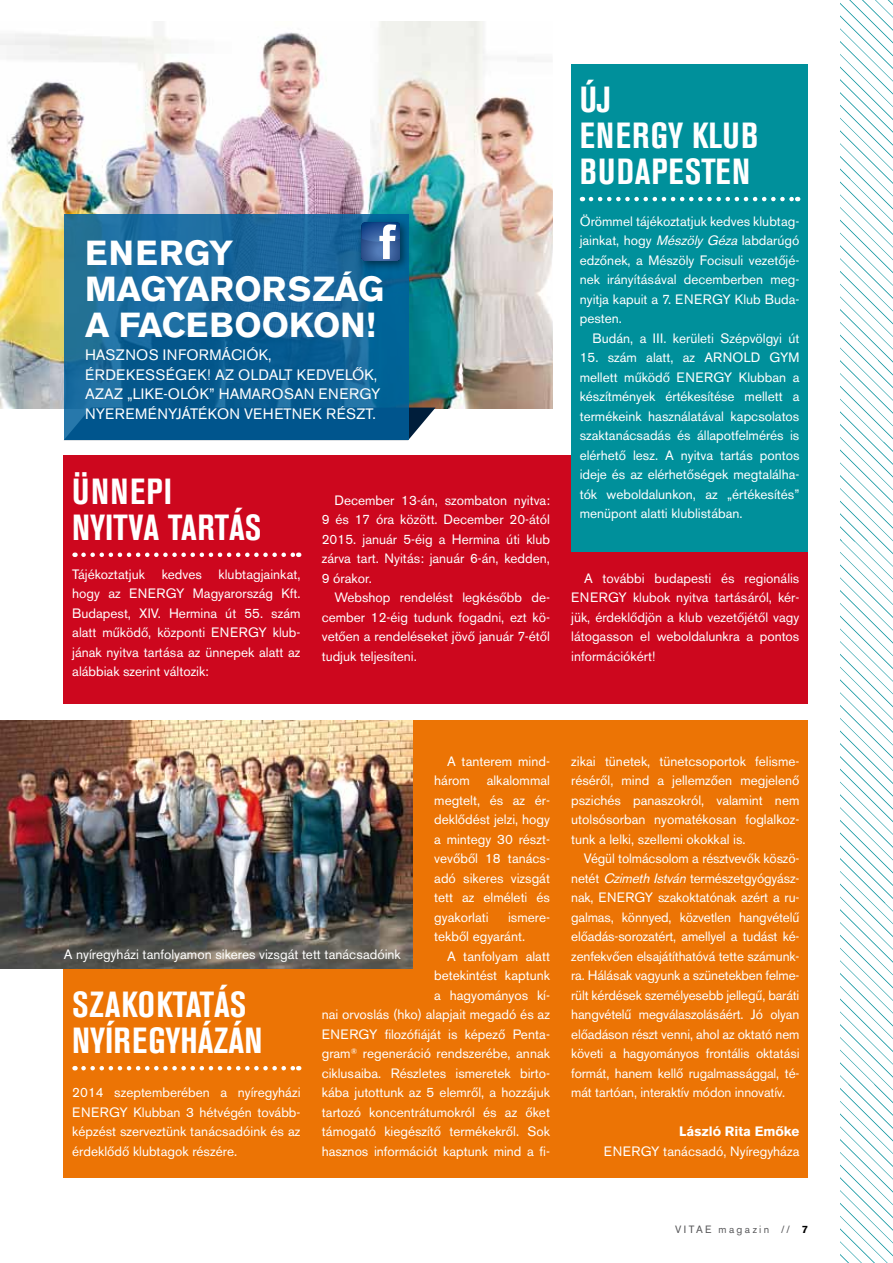
<style>
.page{position:relative;width:893px;height:1263px;background:#fff}
.page>*{position:absolute;margin:0;border:0;box-sizing:border-box;transform-origin:0 0}
.t1{font:700 condensed 36px/36px "Akzidenz Grotesk BE";color:#fff}
.t2{font:700 condensed 36px/36px "Akzidenz Grotesk BE";letter-spacing:.02em;color:#fff;text-align:right}
.t3{font:700 34.5px/36px "Akzidenz Grotesk BECE";letter-spacing:.02em;color:#fff}
.t4{font:15px/19.5px "Akzidenz Grotesk BECE";letter-spacing:.02em;color:#fff}
.t5{font:13.5px/19.5px "Akzidenz Grotesk BECE";color:#fff;text-align:justify}
.t6{font:700 13.5px "Akzidenz Grotesk BECE";color:#fff}
.t7{font:10.5px "Akzidenz Grotesk BECE";color:#58585a}
.t8{font:700 10.5px "Akzidenz Grotesk BECE";color:#000}
.s1{font-style:italic}
</style>
<div class="page">
<img style="left:840px;top:0;width:53px;height:1263px">
<div style="left:64px;top:455px;width:744px;height:248px;background:#cd071e"></div>
<svg style="left:83px;top:552px;width:216px;height:5px"></svg>
<div style="left:64px;top:721px;width:744px;height:457px;background:#ec7405"></div>
<svg style="left:83px;top:1066px;width:216px;height:4px"></svg>
<img style="left:0;top:21px;width:553px;height:387px">
<svg style="left:408px;top:408px;width:28px;height:32px"></svg>
<svg style="left:64px;top:215px;width:344px;height:225px;background:#116397"></svg>
<img style="left:0;top:721px;width:413px;height:248px">
<img style="left:0;top:21px;width:1px;height:375px">
<div style="left:571px;top:64px;width:237px;height:487px;background:#00909b"></div>
<svg style="left:591px;top:197px;width:207px;height:4px"></svg>
<div style="left:356px;top:217px;width:55px;height:55px;background:#000;opacity:.5"></div>
<svg style="left:362px;top:222px;width:38px;height:38px"></svg>
<h2 class="t3" style="left:85px;top:235px;width:150px">ENERGY<br>MAGYARORSZÁG<br>A FACE</h2>
<h2 class="t3" style="left:209px;top:307px;width:52px">BOOKON</h2>
<h2 class="t3" style="left:365px;top:307px;width:12px">!</h2>
<p class="t4" style="left:85px;top:346px;width:294px">Hasznos információk, érdekességek! Az oldalt kedvelők, azaz „like-oló k” hamarosan ENERGY nyereményjátékon vehetnek részt.</p>
<h1 class="t1" style="left:72px;top:474px;width:190px">ÜNNEPI<br>NYITVA TARTÁS</h1>
<p class="t5" style="left:72px;top:564px;width:230px">Tájékoztatjuk kedves klubtagjainkat, hogy az ENERGY</p>
<p class="t5" style="left:72px;top:584px;width:230px;text-indent:121px">Magyarország Kft.<br>Budapest, XIV. Hermina út 55. szám alatt működő, központi ENERGY</p>
<p class="t5" style="left:72px;top:623px;width:230px;text-indent:201px">klub&shy;jának nyitva tartása az ünnepek alatt az alábbiak szerint változik:</p>
<p class="t5" style="left:322px;top:490px;width:230px;text-indent:13px">December 13-án, szombaton nyitva:<br>9 és 17 óra között. December 20-ától 2015. január 5-éig a Hermina úti klub zárva tart. Nyitás: január 6-án, kedden, 9 órakor.</p>
<p class="t5" style="left:322px;top:588px;width:230px;text-indent:13px">Webshop rendelést legkésőbb de&shy;cember 12-éig tudunk fogadni, ezt kö&shy;vetően a rendeléseket jövő január 7-étől tudjuk teljesíteni.</p>
<h1 class="t1" style="left:580px;top:82px;width:33px">ÚJ<br>ENERGY</h1>
<h1 class="t2" style="left:580px;top:118px;width:180px">KLUB<br>BUDAPESTEN</h1>
<p class="t5" style="left:580px;top:212px;width:221px">Örömmel tájékoztatjuk kedves klubtag&shy;jainkat, hogy <span class="s1">MészölyGéza</span> labdarúgó edzőnek, a Mészöly Focisuli vezetőjé&shy;nek irányításával decemberben meg&shy;nyitja kapuit a 7. ENERGY</p>
<p class="t5" style="left:735px;top:290px;width:66px">Klub Buda-</p>
<p class="t5" style="left:592px;top:309px;width:208px;text-indent:-13px">pesten.<br>Budán, a III . kerületi Szépvölgyi út</p>
<p class="t5" style="left:580px;top:348px;width:144px">15. szám alatt, az ARNOLD</p>
<p class="t5" style="left:770px;top:348px;width:11px">GYM</p>
<p class="t5" style="left:580px;top:367px;width:107px">mellett működő ENERGY</p>
<p class="t5" style="left:580px;top:367px;width:221px;text-indent:159px">Klubban a készítmények értékesítése mellett a termékeink használatával kapcsolatos szaktanácsadás és állapotfelmérés is elérhető lesz. A nyitva tartás pontos ideje és az elérhetőségek megtalálha&shy;tók weboldalunkon, az „értékesítés” menüpont alatti klublistában.</p>
<p class="t5" style="left:584px;top:568px;width:217px">A további budapesti és regionális</p>
<p class="t5" style="left:571px;top:588px;width:11px">ENERGY</p>
<p class="t5" style="left:571px;top:588px;width:230px;text-indent:62px">klubok nyitva tartásáról, kér&shy;jük, érdeklődjön a klub vezetőjétől vagy látogasson el weboldalunkra a pontos információkért!</p>
<p class="t5" style="left:434px;top:752px;width:117px;text-indent:13px">A tanterem mind&shy;három alkalommal megtelt, és az ér&shy;deklődést jelzi, hogy a mintegy 30 részt&shy;vevőből 18 tanács&shy;adó sikeres vizsgát tett az elméleti és gyakorlati</p>
<p class="t5" style="left:434px;top:908px;width:117px;text-indent:74px">ismere&shy;tekből egyaránt.</p>
<p class="t5" style="left:447px;top:947px;width:104px">A tanfolyam alatt</p>
<p class="t5" style="left:434px;top:966px;width:117px">betekintést kaptunk</p>
<p class="t5" style="left:434px;top:985px;width:117px">a hagyományos kí-</p>
<p class="t5" style="left:322px;top:1005px;width:230px">nai orvoslás (hko) alapjait megadó és az</p>
<p class="t5" style="left:322px;top:1024px;width:11px">ENERGY</p>
<p class="t5" style="left:64px;top:945px;width:339px">A nyíregyházi tanfolyamon sikeres vizsgát tett tanácsadóink</p>
<h1 class="t1" style="left:72px;top:987px;width:192px">SZAKOKTATÁS<br>NYÍREGYHÁZÁN</h1>
<p class="t5" style="left:72px;top:1083px;width:230px">2014 szeptemberében a nyíregyházi<br>ENERGY</p>
<p class="t5" style="left:322px;top:1024px;width:230px;text-indent:63px">filozófiáját is képező Penta&shy;gram<sup>®</sup> regeneráció rendszerébe, annak ciklusaiba. Részletes ismeretek birto&shy;kába jutottunk az 5 elemről, a hozzájuk tartozó koncentrátumokról és az őket támogató kiegészítő termékekről. Sok hasznos információt kaptunk mind a fi-</p>
<p class="t5" style="left:72px;top:1103px;width:230px;text-indent:61px">Klubban 3 hétvégén tovább&shy;képzést szerveztünk tanácsadóink és az érdeklődő klubtagok részére.</p>
<p class="t5" style="left:571px;top:752px;width:230px">zikai tünetek, tünetcsoportok felisme&shy;réséről, mind a jellemzően megjelenő pszichés panaszokról, valamint nem utolsósorban nyomatékosan foglalkoz&shy;tunk a lelki, szellemi okokkal is.</p>
<p class="t5" style="left:571px;top:849px;width:230px;text-indent:13px">Végül tolmácsolom a résztvevők köszö&shy;netét <span class="s1">CzimethIstván</span>természetgyógyász&shy;nak, ENERGY</p>
<p class="t5" style="left:571px;top:888px;width:230px;text-indent:87px">szakoktatónak azért a ru&shy;galmas, könnyed, közvetlen hangvételű előadás-sorozatért, amellyel a tudást ké&shy;zenfekvően elsajátíthatóvá tette számunk&shy;ra. Hálásak vagyunk a szünetekben felme&shy;rült kérdések személyesebb jellegű, baráti hangvételű megválaszolásáért. Jó olyan előadáson részt venni, ahol az oktató nem követi a hagyományos frontális oktatási formát, hanem kellő rugalmassággal, té&shy;mát tartóan, interaktív módon innovatív.</p>
<p class="t6" style="left:679px;top:1124px;width:122px">LÁSZLÓ RITA EMŐKE</p>
<p class="t5" style="left:604px;top:1142px;width:11px">ENERGY</p>
<p class="t5" style="left:663px;top:1142px;width:138px">tanácsadó, Nyíregyháza</p>
<p class="t7" style="left:675px;top:1223px;width:8px">VIT</p>
<p class="t7" style="left:696px;top:1223px;width:91px">AE magazin //</p>
<p class="t8" style="left:802px;top:1223px;width:7px">7</p>
</div>
